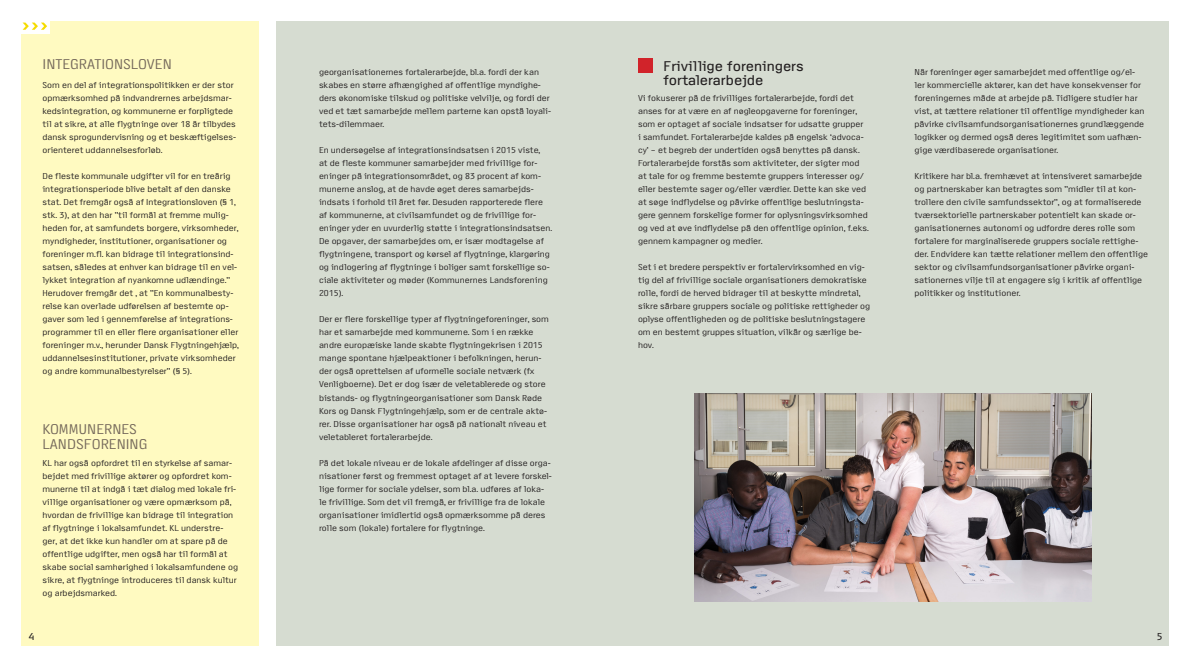
<style>
.page{position:relative;width:1191px;height:667px;background:#fff}
.page>*{position:absolute;margin:0;border:0;box-sizing:border-box;transform-origin:0 0}
.Rubrik-case{font:14px/15px "Access";color:#73675a}
.Rubrik{font:14px "Access";color:#231f20}
.t1{font:10px "Access";color:#231f20}
.Brødtekst{font:8.5px/13px "Access";color:#231f20}
</style>
<div class="page">
<div style="left:21px;top:21px;width:237px;height:624px;background:#fffac1"></div>
<div style="left:21px;top:21px;width:29px;height:13px;background:#fff"></div>
<svg style="left:23px;top:23px;width:24px;height:7px"></svg>
<div style="left:276px;top:21px;width:893px;height:624px;background:#d6dcd1"></div>
<div style="left:638px;top:58px;width:14px;height:14px;background:#d1232a"></div>
<img style="left:694px;top:393px;width:397px;height:208px">
<p class="Rubrik-case" style="left:43px;top:57px;width:131px">INTEGRATIONSLOVEN</p>
<p class="Brødtekst" style="left:43px;top:79px;width:195px">Som en del af integrationspolitikken er der stor opmærksomhed på indvandrernes arbejdsmar&shy;kedsintegration, og kommunerne er forpligtede til at sikre, at alle flygtninge over 18 år tilbydes dansk sprogundervisning og et beskæftigelses&shy;orienteret uddannelsesforløb.</p>
<p class="Brødtekst" style="left:43px;top:170px;width:198px">De fleste kommunale udgifter vil for en treårig integrationsperiode blive betalt af den danske stat. Det fremgår også af Integrationsloven (§ 1, stk. 3), at den har ”til formål at fremme mulig&shy;heden for, at samfundets borgere, virksomheder, myndigheder, institutioner, organisationer og foreninger m.fl. kan bidrage til integrationsind&shy;satsen, således at enhver kan bidrage til en vel&shy;lykket integration af nyankomne udlændinge.” Herudover fremgår det , at ”En kommunalbesty&shy;relse kan overlade udførelsen af bestemte op&shy;gaver som led i gennemførelse af integrations&shy;programmer til en eller flere organisationer eller foreninger m.v., herunder Dansk Flygtningehjælp, uddannelsesinstitutioner, private virksomheder og andre kommunalbestyrelser” (§ 5).</p>
<p class="Rubrik-case" style="left:43px;top:421px;width:106px">KOMMUNERNES<br>LANDSFORENING</p>
<p class="Brødtekst" style="left:43px;top:456px;width:197px">KL har også opfordret til en styrkelse af samar&shy;bejdet med frivillige aktører og opfordret kom&shy;munerne til at indgå i tæt dialog med lokale fri&shy;villige organisationer og være opmærksom på, hvordan de frivillige kan bidrage til integration af flygtninge i lokalsamfundet. KL understre&shy;ger, at det ikke kun handler om at spare på de offentlige udgifter, men også har til formål at skabe social samhørighed i lokalsamfundene og sikre, at flygtninge introduceres til dansk kultur og arbejdsmarked.</p>
<p class="Brødtekst" style="left:319px;top:66px;width:233px">georganisationernes fortalerarbejde, bl.a. fordi der kan skabes en større afhængighed af offentlige myndighe&shy;ders økonomiske tilskud og politiske velvilje, og fordi der ved et tæt samarbejde mellem parterne kan opstå loyali&shy;tets-dilemmaer.</p>
<p class="Brødtekst" style="left:319px;top:144px;width:235px">En undersøgelse af integrationsindsatsen i 2015 viste,<br>at de fleste kommuner samarbejder med frivillige for&shy;eninger på integrationsområdet, og 83 procent af kom&shy;munerne anslog, at de havde øget deres samarbejds&shy;indsats i forhold til året før. Desuden rapporterede flere af kommunerne, at civilsamfundet og de frivillige for&shy;eninger yder en uvurderlig støtte i integrationsindsatsen.<br>De opgaver, der samarbejdes om, er især modtagelse af flygtningene, transport og kørsel af flygtninge, klargøring og indlogering af flygtninge i boliger samt forskellige so&shy;ciale aktiviteter og møder (Kommunernes Landsforening 2015).</p>
<p class="Brødtekst" style="left:319px;top:313px;width:231px">Der er flere forskellige typer af flygtningeforeninger, som har et samarbejde med kommunerne. Som i en række andre europæiske lande skabte flygtningekrisen i 2015 mange spontane hjælpeaktioner i befolkningen, herun&shy;der også oprettelsen af uformelle sociale netværk (fx Venligboerne). Det er dog især de veletablerede og store bistands- og flygtningeorganisationer som Dansk Røde Kors og Dansk Flygtningehjælp, som er de centrale aktø&shy;rer. Disse organisationer har også på nationalt niveau et veletableret fortalerarbejde.</p>
<p class="Brødtekst" style="left:319px;top:456px;width:234px">På det lokale niveau er de lokale afdelinger af disse orga&shy;nisationer først og fremmest optaget af at levere forskel&shy;lige former for sociale ydelser, som bl.a. udføres af loka&shy;le frivillige. Som det vil fremgå, er frivillige fra de lokale organisationer imidlertid også opmærksomme på deres rolle som (lokale) fortalere for flygtninge.</p>
<p class="Rubrik" style="left:663px;top:58px;width:142px">Frivillige foreningers</p>
<p class="Rubrik" style="left:663px;top:73px;width:101px">fortalerarbejde</p>
<p class="Brødtekst" style="left:638px;top:92px;width:232px">Vi fokuserer på de frivilliges fortalerarbejde, fordi det anses for at være en af nøgleopgaverne for foreninger, som er optaget af sociale indsatser for udsatte grupper<br>i samfundet. Fortalerarbejde kaldes på engelsk ‘advoca&shy;cy’ – et begreb der undertiden også benyttes på dansk.<br>Fortalerarbejde forstås som aktiviteter, der sigter mod at tale for og fremme bestemte gruppers interesser og/ eller bestemte sager og/eller værdier. Dette kan ske ved at søge indflydelse og påvirke offentlige beslutningsta&shy;gere gennem forskelige former for oplysningsvirksomhed og ved at øve indflydelse på den offentlige opinion, f.eks. gennem kampagner og medier.</p>
<p class="Brødtekst" style="left:638px;top:261px;width:234px">Set i et bredere perspektiv er fortalervirksomhed en vig&shy;tig del af frivillige sociale organisationers demokratiske rolle, fordi de herved bidrager til at beskytte mindretal, sikre sårbare gruppers sociale og politiske rettigheder og oplyse offentligheden og de politiske beslutningstagere om en bestemt gruppes situation, vilkår og særlige be&shy;hov.</p>
<p class="Brødtekst" style="left:914px;top:66px;width:231px">Når foreninger øger samarbejdet med offentlige og/el&shy;ler kommercielle aktører, kan det have konsekvenser for foreningernes måde at arbejde på. Tidligere studier har vist, at tættere relationer til offentlige myndigheder kan påvirke civilsamfundsorganisationernes grundlæggende logikker og dermed også deres legitimitet som uafhæn&shy;gige værdibaserede organisationer.</p>
<p class="Brødtekst" style="left:914px;top:170px;width:235px">Kritikere har bl.a. fremhævet at intensiveret samarbejde og partnerskaber kan betragtes som ”midler til at kon&shy;trollere den civile samfundssektor”, og at formaliserede tværsektorielle partnerskaber potentielt kan skade or&shy;ganisationernes autonomi og udfordre deres rolle som fortalere for marginaliserede gruppers sociale rettighe&shy;der. Endvidere kan tætte relationer mellem den offentlige sektor og civilsamfundsorganisationer påvirke organi&shy;sationernes vilje til at engagere sig i kritik af offentlige politikker og institutioner.</p>
<p class="t1" style="left:28px;top:631px;width:7px">4</p>
<p class="t1" style="left:1156px;top:631px;width:7px">5</p>
</div>
